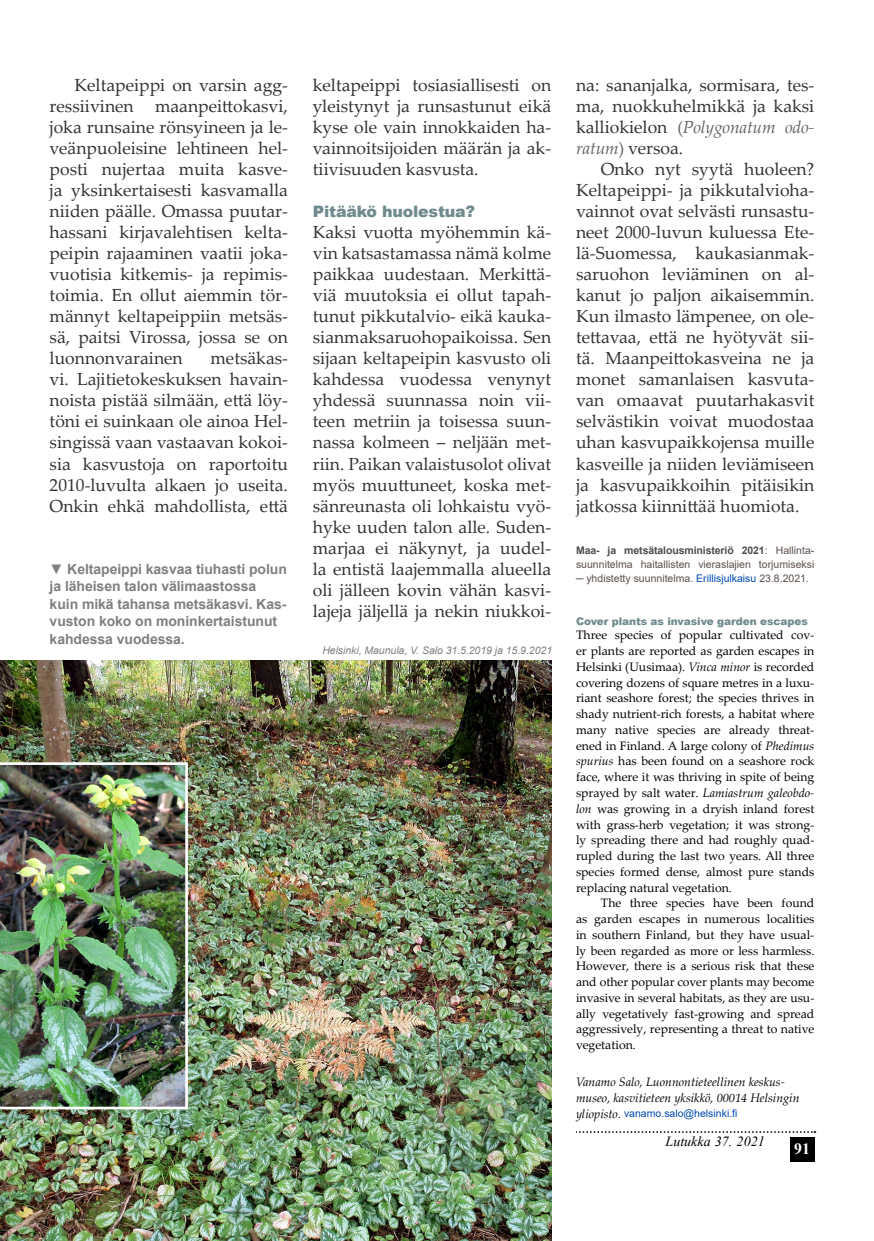
<style>
.page{position:relative;width:874px;height:1241px;background:#fff}
.page>*{position:absolute;margin:0;border:0;box-sizing:border-box;transform-origin:0 0}
.t1{font:17.5px/21px "Palatino Linotype";color:#333;text-align:justify}
.t2{font:900 15.75px "Arial";letter-spacing:-.01em;color:#708a8d}
.t3{font:700 15.75px "Times New Roman";color:#fff}
.t4{font:700 14px/17.5px "Arial";letter-spacing:-.005em;color:#808080}
.t5{font:italic 14px "Times New Roman";color:#000}
.t6{font:12.25px/15.8px "Palatino Linotype";color:#000;text-align:justify}
.t7{font:italic 12.25px/15.8px "Palatino Linotype";color:#000}
.t8{font:10.5px/14px "Arial";color:#5d514d;text-align:justify}
.t9{font:italic 10.5px "Arial";letter-spacing:-.005em;color:#808080}
.t10{font:900 10.5px "Arial";letter-spacing:-.005em;color:#708a8d}
.t11{font:10.5px "Arial";color:#004ab4}
.s1{color:#666}
.s2{font-style:italic;color:#666}
.s3{font-weight:700;color:#4d4d4d}
.s4{color:#004ab4}
.s5{font-style:italic}
.s6{font-family:"Palatino Linotype";font-style:italic;font-size:12.25px;color:#000}
</style>
<div class="page">
<svg style="left:576px;top:1131px;width:239px;height:1px"></svg>
<div style="left:789px;top:1136px;width:25px;height:25px;background:#000"></div>
<img style="left:0;top:660px;width:551px;height:580px">
<img style="left:0;top:762px;width:188px;height:347px">
<p class="t1" style="left:50px;top:74px;width:240px;text-indent:25px">Keltapeippi on varsin agg&shy;ressiivinen maanpeittokasvi, joka runsaine rönsyineen ja le&shy;veänpuoleisine lehtineen hel&shy;posti nujertaa muita kasve&shy;ja yksinkertaisesti kasvamalla niiden päälle. Omassa puutar&shy;hassani kirjavalehtisen kelta&shy;peipin rajaaminen vaatii joka&shy;vuotisia kitkemis- ja repimis&shy;toimia. En ollut aiemmin tör&shy;männyt keltapeippiin metsäs&shy;sä, paitsi Virossa, jossa se on luonnonvarainen</p>
<p class="t1" style="left:50px;top:347px;width:240px;text-indent:161px">metsäkas&shy;vi. Lajitietokeskuksen havain&shy;noista pistää silmään, että löy&shy;töni ei suinkaan ole ainoa Hel&shy;singissä vaan vastaavan kokoi&shy;sia kasvustoja on raportoitu 2010-luvulta alkaen jo useita.<br>Onkin ehkä mahdollista, että</p>
<p class="t4" style="left:50px;top:560px;width:239px">▼ Keltapeippi kasvaa tiuhasti polun ja läheisen talon välimaastossa kuin mikä tahansa metsäkasvi. Kas&shy;vuston koko on moninkertaistunut kahdessa vuodessa.</p>
<p class="t1" style="left:313px;top:74px;width:240px">keltapeippi tosiasiallisesti on yleistynyt ja runsastunut eikä kyse ole vain innokkaiden ha&shy;vainnoitsijoiden määrän ja ak&shy;tiivisuuden kasvusta.</p>
<p class="t2" style="left:313px;top:200px;width:164px">Pitääkö huolestua?</p>
<p class="t1" style="left:313px;top:221px;width:240px">Kaksi vuotta myöhemmin kä&shy;vin katsastamassa nämä kolme paikkaa uudestaan. Merkittä&shy;viä muutoksia ei ollut tapah&shy;tunut pikkutalvio- eikä kauka&shy;sianmaksaruohopaikoissa. Sen sijaan keltapeipin kasvusto oli kahdessa vuodessa venynyt yhdessä suunnassa noin vii&shy;teen metriin ja toisessa suun&shy;nassa kolmeen – neljään met&shy;riin. Paikan valaistusolot olivat myös muuttuneet, koska met&shy;sänreunasta oli lohkaistu vyö&shy;hyke uuden talon alle. Suden&shy;marjaa ei näkynyt, ja uudel&shy;la entistä laajemmalla alueella oli jälleen kovin vähän kasvi&shy;lajeja jäljellä ja nekin niukkoi-</p>
<p class="t9" style="left:322px;top:643px;width:231px">Helsinki, Maunula, V. Salo 31.5.2019 ja 15.9.2021</p>
<p class="t1" style="left:575px;top:74px;width:240px">na: sananjalka, sormisara, tes&shy;ma, nuokkuhelmikkä ja kaksi kalliokielon <span class="s1">(</span><span class="s2">Polygonatum odo&shy;ratum</span><span class="s1">)</span> versoa.</p>
<p class="t1" style="left:575px;top:158px;width:240px;text-indent:25px">Onko nyt syytä huoleen?<br>Keltapeippi- ja pikkutalvioha&shy;vainnot ovat selvästi runsastu&shy;neet 2000-luvun kuluessa Ete&shy;lä-Suomessa, kaukasianmak&shy;saruohon leviäminen on al&shy;kanut jo paljon aikaisemmin.<br>Kun ilmasto lämpenee, on ole&shy;tettavaa, että ne hyötyvät sii&shy;tä. Maanpeittokasveina ne ja monet samanlaisen kasvuta&shy;van omaavat puutarhakasvit selvästikin voivat muodostaa uhan kasvupaikkojensa muille kasveille ja niiden leviämiseen ja kasvupaikkoihin pitäisikin jatkossa kiinnittää huomiota.</p>
<p class="t8" style="left:575px;top:542px;width:240px"><span class="s3">Maa- ja metsätalousministeriö 2021</span>: Hallinta&shy;suunnitelma haitallisten vieraslajien torjumiseksi ─ yhdistetty suunnitelma. <span class="s4">Erillisjulkaisu</span> 23.8.2021.</p>
<p class="t10" style="left:575px;top:614px;width:233px">Cover plants as invasive garden escapes</p>
<p class="t6" style="left:575px;top:626px;width:240px">Three species of popular cultivated cov&shy;er plants are reported as garden escapes in Helsinki (Uusimaa). <span class="s5">Vinca minor</span> is recorded covering dozens of square metres in a luxu&shy;riant seashore forest; the species thrives in shady nutrient-rich forests, a habitat where many native species are already threat&shy;ened in Finland. A large colony of <span class="s5">Phedimus spurius</span> has been found on a seashore rock face, where it was thriving in spite of being sprayed by salt water. <span class="s5">Lamiastrum galeobdo&shy;lon</span> was growing in a dryish inland forest with grass-herb vegetation; it was strong&shy;ly spreading there and had roughly quad&shy;rupled during the last two years. All three species formed dense, almost pure stands replacing natural vegetation.</p>
<p class="t6" style="left:575px;top:894px;width:240px;text-indent:25px">The three species have been found as garden escapes in numerous localities in southern Finland, but they have usual&shy;ly been regarded as more or less harmless.<br>However, there is a serious risk that these and other popular cover plants may become invasive in several habitats, as they are usu&shy;ally vegetatively fast-growing and spread aggressively, representing a threat to native vegetation.</p>
<p class="t7" style="left:575px;top:1073px;width:225px">Vanamo Salo, Luonnontieteellinen keskus&shy;museo, kasvitieteen yksikkö, 00014 Helsingin</p>
<p class="t11" style="left:575px;top:1106px;width:163px"><span class="s6">yliopisto.</span> vanamo.salo@helsinki.fi</p>
<p class="t5" style="left:665px;top:1131px;width:101px">Lutukka 37. 2021</p>
<p class="t3" style="left:793px;top:1136px;width:17px">91</p>
</div>
